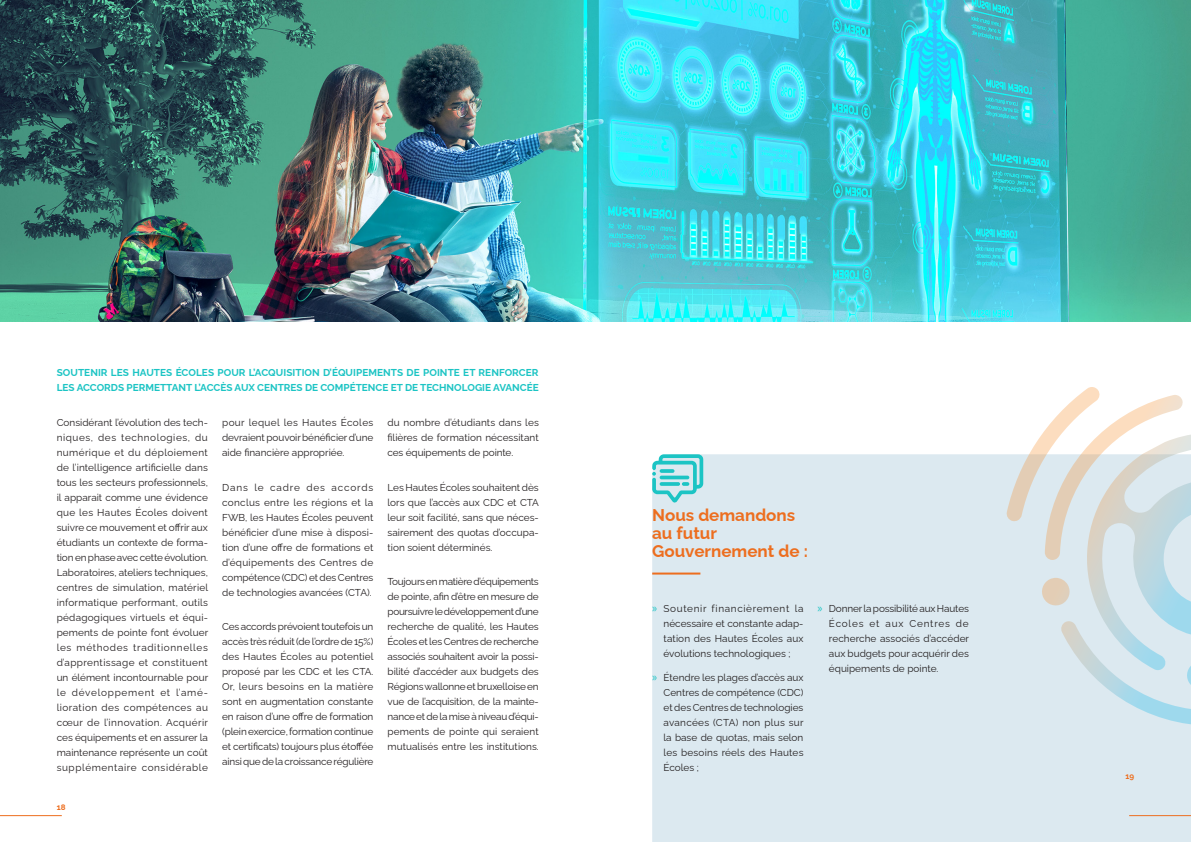
<style>
.page{position:relative;width:1191px;height:842px;background:#fff}
.page>*{position:absolute;margin:0;border:0;box-sizing:border-box;transform-origin:0 0}
.t1{font:700 17px "Raleway";color:#ed6e1f}
.t2{font:10px/15px "Raleway";color:#231f20;text-align:justify}
.t3{font:700 10px/15px "Raleway";color:#1cc4c4}
.t4{font:700 8px "Raleway";color:#ed6e1f}
.s1{font-family:"Myriad Pro";font-size:12px;color:#1cc4c4}
</style>
<div class="page">
<div style="left:652px;top:454px;width:539px;height:388px;background:#dce9f0"></div>
<svg style="left:652px;top:454px;width:51px;height:49px;background:#8cdadd"></svg>
<hr style="left:652px;top:572px;width:48px;height:2px;background:#ed6e1f">
<hr style="left:0;top:815px;width:62px;height:1px;background:#ed6e1f">
<img style="left:0;top:0;width:1191px;height:321px">
<hr style="left:1129px;top:815px;width:62px;height:1px;background:#ed6e1f">
<svg style="left:1006px;top:387px;width:185px;height:343px;background:#dde6e8"></svg>
<p class="t3" style="left:57px;top:364px;width:483px">SOUTENIR LES HAUTES ÉCOLES POUR L’ACQUISITION D’ÉQUIPEMENTS DE POINTE ET RENFORCER<br>LES ACCORDS PERMETTANT L’ACCÈS AUX CENTRES DE COMPÉTENCE ET DE TECHNOLOGIE AVANCÉE</p>
<p class="t2" style="left:57px;top:414px;width:153px">Considérant l’évolution des tech&shy;niques, des technologies, du numérique et du déploiement de l’intelligence artificielle dans tous les secteurs professionnels, il apparait comme une évidence que les Hautes Écoles doivent suivre ce mouvement et offrir aux étudiants un contexte de forma&shy;tion en phase avec cette évolution.<br>Laboratoires, ateliers techniques, centres de simulation, matériel informatique performant, outils pédagogiques virtuels et équi&shy;pements de pointe font évoluer les méthodes traditionnelles d’apprentissage et constituent un élément incontournable pour le développement et l’amé&shy;lioration des compétences au cœur de l’innovation. Acquérir ces équipements et en assurer la maintenance représente un coût supplémentaire considérable</p>
<p class="t2" style="left:222px;top:414px;width:153px">pour lequel les Hautes Écoles devraient pouvoir bénéficier d’une aide financière appropriée.</p>
<p class="t2" style="left:387px;top:414px;width:153px">du nombre d’étudiants dans les filières de formation nécessitant ces équipements de pointe.</p>
<p class="t2" style="left:387px;top:478px;width:153px">Les Hautes Écoles souhaitent dès lors que l’accès aux CDC et CTA leur soit facilité, sans que néces&shy;sairement des quotas d’occupa&shy;tion soient déterminés.</p>
<p class="t2" style="left:387px;top:573px;width:153px">Toujours en matière d’équipements de pointe, afin d’être en mesure de poursuivre le développement d’une recherche de qualité, les Hautes Écoles et les Centres de recherche associés souhaitent avoir la possi&shy;bilité d’accéder aux budgets des Régions wallonne et bruxelloise en vue de l’acquisition, de la mainte&shy;nance et de la mise à niveau d’équi&shy;pements de pointe qui seraient mutualisés entre les institutions.</p>
<p class="t2" style="left:222px;top:478px;width:153px">Dans le cadre des accords conclus entre les régions et la FWB, les Hautes Écoles peuvent bénéficier d’une mise à disposi&shy;tion d’une offre de formations et d’équipements des Centres de compétence (CDC) et des Centres de technologies avancées (CTA).</p>
<p class="t2" style="left:222px;top:618px;width:153px">Ces accords prévoient toutefois un accès très réduit (de l’ordre de 15%) des Hautes Écoles au potentiel proposé par les CDC et les CTA.<br>Or, leurs besoins en la matière sont en augmentation constante en raison d’une offre de formation (plein exercice, formation continue et certificats) toujours plus étoffée ainsi que de la croissance régulière</p>
<p class="t4" style="left:57px;top:801px;width:10px">18</p>
<p class="t1" style="left:652px;top:501px;width:145px">Nous demandons</p>
<p class="t1" style="left:652px;top:519px;width:66px">au futur</p>
<p class="t1" style="left:652px;top:537px;width:157px">Gouvernement de :</p>
<p class="t2" style="left:663px;top:600px;width:141px;text-indent:-11px"><span class="s1">»</span> Soutenir financièrement la nécessaire et constante adap&shy;tation des Hautes Écoles aux évolutions technologiques ;</p>
<p class="t2" style="left:663px;top:669px;width:142px;text-indent:-11px"><span class="s1">»</span> Étendre les plages d’accès aux Centres de compétence (CDC) et des Centres de technologies avancées (CTA) non plus sur la base de quotas, mais selon les besoins réels des Hautes Écoles ;</p>
<p class="t2" style="left:829px;top:600px;width:142px;text-indent:-11px"><span class="s1">»</span> Donner la possibilité aux Hautes Écoles et aux Centres de recherche associés d’accéder aux budgets pour acquérir des équipements de pointe.</p>
<p class="t4" style="left:1125px;top:770px;width:10px">19</p>
</div>
